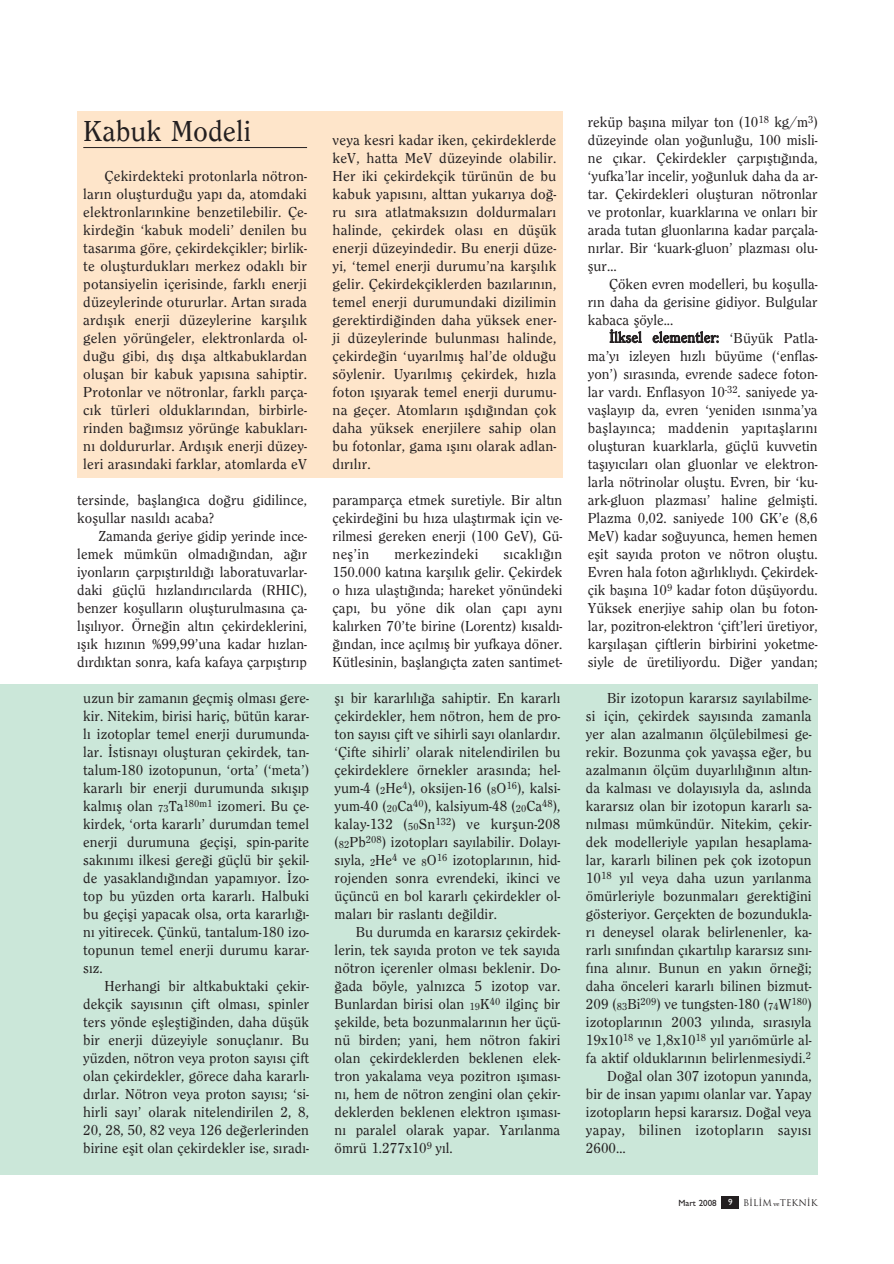
<style>
.page{position:relative;width:894px;height:1264px;background:#fff}
.page>*{position:absolute;margin:0;border:0;box-sizing:border-box;transform-origin:0 0}
.t1{font:500 30px "Clearface";color:#231f20}
.t2{font:500 15px/18px "Clearface";letter-spacing:.005em;color:#231f20;text-align:justify}
.t3{font:500 15px "Clearface";letter-spacing:.025em;color:#231f20}
.t4{font:9px "Trajan";color:#231f20}
.t5{font:500 9px "Gill Sans";color:#231f20}
.s1{font-family:"Gill Sans";font-weight:500;color:#fff}
.s2{font-family:"Bookman";font-weight:300;font-size:6px}
</style>
<div class="page">
<div style="left:721px;top:1195px;width:17px;height:13px;background:#231f20"></div>
<div style="left:77px;top:111px;width:485px;height:367px;background:#fee5ca"></div>
<hr style="left:83px;top:147px;width:224px;height:1px;background:#231f20">
<div style="left:0;top:684px;width:817px;height:490px;background:#cbe7d9"></div>
<h1 class="t1" style="left:83px;top:120px;width:169px">Kabuk Modeli</h1>
<p class="t2" style="left:83px;top:167px;width:225px;text-indent:21px">Çekirdekteki protonlarla nötron&shy;lar›n oluflturdu¤u yap› da, atomdaki elektronlar›nkine benzetilebilir. Çe&shy;kirde¤in ‘kabuk modeli’ denilen bu tasar›ma göre, çekirdekçikler; birlik&shy;te oluflturduklar› merkez odakl› bir potansiyelin içerisinde, farkl› enerji düzeylerinde otururlar. Artan s›rada ard›fl›k enerji düzeylerine karfl›l›k gelen yörüngeler, elektronlarda ol&shy;du¤u gibi, d›fl d›fla altkabuklardan oluflan bir kabuk yap›s›na sahiptir.<br>Protonlar ve nötronlar, farkl› parça&shy;c›k türleri olduklar›ndan, birbirle&shy;rinden ba¤›ms›z yörünge kabuklar›- n› doldururlar. Ard›fl›k enerji düzey&shy;leri aras›ndaki farklar, atomlarda eV</p>
<p class="t2" style="left:77px;top:491px;width:231px">tersinde, bafllang›ca do¤ru gidilince, koflullar nas›ld› acaba?</p>
<p class="t2" style="left:77px;top:527px;width:231px;text-indent:21px">Zamanda geriye gidip yerinde ince&shy;lemek mümkün olmad›¤›ndan, a¤›r iyonlar›n çarp›flt›r›ld›¤› laboratuvarlar&shy;daki güçlü h›zland›r›c›larda (RHIC), benzer koflullar›n oluflturulmas›na ça&shy;l›fl›l›yor. Örne¤in alt›n çekirdeklerini, ›fl›k h›z›n›n %99,99’una kadar h›zlan&shy;d›rd›ktan sonra, kafa kafaya çarp›flt›r›p</p>
<p class="t2" style="left:83px;top:689px;width:227px">uzun bir zaman›n geçmifl olmas› gere&shy;kir. Nitekim, birisi hariç, bütün karar&shy;l› izotoplar temel enerji durumunda&shy;lar. ‹stisnay› oluflturan çekirdek, tan&shy;talum-180 izotopunun, ‘orta’ (‘meta’) kararl› bir enerji durumunda s›k›fl›p kalm›fl olan <sub>73</sub>Ta<sup>180m1</sup> izomeri. Bu çe&shy;kirdek, ‘orta kararl›’ durumdan temel enerji durumuna geçifli, spin-parite sak›n›m› ilkesi gere¤i güçlü bir flekil&shy;de yasakland›¤›ndan yapam›yor. ‹zo&shy;top bu yüzden orta kararl›. Halbuki bu geçifli yapacak olsa, orta kararl›¤›- n› yitirecek. Çünkü, tantalum-180 izo&shy;topunun temel enerji durumu karar&shy;s›z.</p>
<p class="t2" style="left:83px;top:977px;width:227px;text-indent:21px">Herhangi bir altkabuktaki çekir&shy;dekçik say›s›n›n çift olmas›, spinler ters yönde eflleflti¤inden, daha düflük bir enerji düzeyiyle sonuçlan›r. Bu yüzden, nötron veya proton say›s› çift olan çekirdekler, görece daha kararl›- d›rlar. Nötron veya proton say›s›; ‘si&shy;hirli say›’ olarak nitelendirilen 2, 8, 20, 28, 50, 82 veya 126 de¤erlerinden birine eflit olan çekirdekler ise, s›rad›-</p>
<p class="t2" style="left:332px;top:131px;width:225px">veya kesri kadar iken, çekirdeklerde keV, hatta MeV düzeyinde olabilir.<br>Her iki çekirdekçik türünün de bu kabuk yap›s›n›, alttan yukar›ya do¤- ru s›ra atlatmaks›z›n doldurmalar› halinde, çekirdek olas› en düflük enerji düzeyindedir. Bu enerji düze&shy;yi, ‘temel enerji durumu’na karfl›l›k gelir. Çekirdekçiklerden baz›lar›n›n, temel enerji durumundaki dizilimin gerektirdi¤inden daha yüksek ener&shy;ji düzeylerinde bulunmas› halinde, çekirde¤in ‘uyar›lm›fl hal’de oldu¤u söylenir. Uyar›lm›fl çekirdek, h›zla foton ›fl›yarak temel enerji durumu&shy;na geçer. Atomlar›n ›fld›¤›ndan çok daha yüksek enerjilere sahip olan bu fotonlar, gama ›fl›n› olarak adlan&shy;d›r›l›r.</p>
<p class="t2" style="left:332px;top:491px;width:231px">paramparça etmek suretiyle. Bir alt›n çekirde¤ini bu h›za ulaflt›rmak için ve&shy;rilmesi gereken enerji (100 GeV), Gü&shy;nefl’in</p>
<p class="t2" style="left:332px;top:545px;width:231px;text-indent:171px">s›cakl›¤›n 150.000 kat›na karfl›l›k gelir. Çekirdek o h›za ulaflt›¤›nda; hareket yönündeki çap›, bu yöne dik olan çap› ayn› kal›rken 70’te birine (Lorentz) k›sald›- ¤›ndan, ince aç›lm›fl bir yufkaya döner.<br>Kütlesinin, bafllang›çta zaten santimet-</p>
<p class="t2" style="left:394px;top:545px;width:85px">merkezindeki</p>
<p class="t2" style="left:334px;top:689px;width:227px">fl› bir kararl›l›¤a sahiptir. En kararl› çekirdekler, hem nötron, hem de pro&shy;ton say›s› çift ve sihirli say› olanlard›r. ‘Çifte sihirli’ olarak nitelendirilen bu çekirdeklere örnekler aras›nda; hel&shy;yum-4 (<sub>2</sub>He<sup>4</sup>), oksijen-16 (<sub>8</sub>O<sup>16</sup>), kalsi&shy;yum-40 (<sub>20</sub>Ca<sup>40</sup>), kalsiyum-48 (<sub>20</sub>Ca<sup>48</sup>), kalay-132 (<sub>50</sub>Sn<sup>132</sup>) ve kurflun-208 (<sub>82</sub>Pb<sup>208</sup>) izotoplar› say›labilir. Dolay›- s›yla, <sub>2</sub>He<sup>4</sup> ve <sub>8</sub>O<sup>16</sup> izotoplar›n›n, hid&shy;rojenden sonra evrendeki, ikinci ve üçüncü en bol kararl› çekirdekler ol&shy;malar› bir raslant› de¤ildir.</p>
<p class="t2" style="left:334px;top:923px;width:227px;text-indent:21px">Bu durumda en karars›z çekirdek&shy;lerin, tek say›da proton ve tek say›da nötron içerenler olmas› beklenir. Do-¤ada böyle, yaln›zca 5 izotop var.<br>Bunlardan birisi olan <sub>19</sub>K<sup>40</sup> ilginç bir flekilde, beta bozunmalar›n›n her üçü&shy;nü birden; yani, hem nötron fakiri olan çekirdeklerden beklenen elek&shy;tron yakalama veya pozitron ›fl›mas›- n›, hem de nötron zengini olan çekir&shy;deklerden beklenen elektron ›fl›mas›- n› paralel olarak yapar. Yar›lanma ömrü 1.277x10<sup>9</sup> y›l.</p>
<p class="t2" style="left:587px;top:113px;width:231px">reküp bafl›na milyar ton (10<sup>18</sup> kg/m<sup>3</sup>) düzeyinde olan yo¤unlu¤u, 100 misli&shy;ne ç›kar. Çekirdekler çarp›flt›¤›nda, ‘yufka’lar incelir, yo¤unluk daha da ar&shy;tar. Çekirdekleri oluflturan nötronlar ve protonlar, kuarklar›na ve onlar› bir arada tutan gluonlar›na kadar parçala&shy;n›rlar. Bir ‘kuark-gluon’ plazmas› olu&shy;flur…</p>
<p class="t2" style="left:587px;top:275px;width:231px;text-indent:21px">Çöken evren modelleri, bu koflulla&shy;r›n daha da gerisine gidiyor. Bulgular kabaca flöyle...</p>
<p class="t2" style="left:587px;top:329px;width:231px;text-indent:21px">‹lksel elementler: ‘Büyük Patla&shy;ma’y› izleyen h›zl› büyüme (‘enflas&shy;yon’) s›ras›nda, evrende sadece foton&shy;lar vard›. Enflasyon 10<sup>-32</sup>. saniyede ya&shy;vafllay›p da, evren ‘yeniden ›s›nma’ya bafllay›nca; maddenin yap›tafllar›n› oluflturan kuarklarla, güçlü kuvvetin tafl›y›c›lar› olan gluonlar ve elektron&shy;larla nötrinolar olufltu. Evren, bir ‘ku&shy;ark-gluon plazmas›’ haline gelmiflti.<br>Plazma 0,02. saniyede 100 GK’e (8,6<br>MeV) kadar so¤uyunca, hemen hemen eflit say›da proton ve nötron olufltu.<br>Evren hala foton a¤›rl›kl›yd›. Çekirdek&shy;çik bafl›na 10<sup>9</sup> kadar foton düflüyordu.<br>Yüksek enerjiye sahip olan bu foton&shy;lar, pozitron-elektron ‘çift’leri üretiyor, karfl›laflan çiftlerin birbirini yoketme&shy;siyle de üretiliyordu. Di¤er yandan;</p>
<p class="t2" style="left:607px;top:689px;width:206px">Bir izotopun karars›z say›labilme-</p>
<p class="t2" style="left:585px;top:707px;width:227px">si için, çekirdek say›s›nda zamanla</p>
<p class="t2" style="left:585px;top:725px;width:227px">yer alan azalman›n ölçülebilmesi ge-</p>
<p class="t2" style="left:585px;top:743px;width:227px">rekir. Bozunma çok yavaflsa e¤er, bu</p>
<p class="t2" style="left:585px;top:761px;width:227px">azalman›n ölçüm duyarl›l›¤›n›n alt›n-</p>
<p class="t2" style="left:585px;top:779px;width:227px">da kalmas› ve dolay›s›yla da, asl›nda</p>
<p class="t2" style="left:585px;top:797px;width:227px">karars›z olan bir izotopun kararl› sa-</p>
<p class="t2" style="left:585px;top:815px;width:227px">n›lmas› mümkündür. Nitekim, çekir-</p>
<p class="t2" style="left:585px;top:833px;width:227px">dek modelleriyle yap›lan hesaplama-</p>
<p class="t2" style="left:585px;top:851px;width:227px">lar, kararl› bilinen pek çok izotopun</p>
<p class="t2" style="left:585px;top:869px;width:227px">10<sup>18</sup> y›l veya daha uzun yar›lanma</p>
<p class="t2" style="left:585px;top:887px;width:227px">ömürleriyle bozunmalar› gerekti¤ini</p>
<p class="t2" style="left:585px;top:905px;width:227px">gösteriyor. Gerçekten de bozundukla-</p>
<p class="t2" style="left:585px;top:923px;width:227px">r› deneysel olarak belirlenenler, ka-</p>
<p class="t2" style="left:585px;top:941px;width:227px">rarl› s›n›f›ndan ç›kart›l›p karars›z s›n›-</p>
<p class="t2" style="left:585px;top:959px;width:227px">f›na al›n›r. Bunun en yak›n örne¤i;</p>
<p class="t2" style="left:585px;top:977px;width:227px">daha önceleri kararl› bilinen bizmut-</p>
<p class="t2" style="left:585px;top:995px;width:227px">209 (<sub>83</sub>Bi<sup>209</sup>) ve tungsten-180 (<sub>74</sub>W<sup>180</sup>)</p>
<p class="t2" style="left:585px;top:1013px;width:227px">izotoplar›n›n 2003 y›l›nda, s›ras›yla</p>
<p class="t2" style="left:585px;top:1031px;width:227px">19x10<sup>18</sup> ve 1,8x10<sup>18</sup> y›l yar›ömürle al-</p>
<p class="t2" style="left:585px;top:1049px;width:226px">fa aktif olduklar›n›n belirlenmesiydi.<sup>2</sup></p>
<p class="t2" style="left:607px;top:1067px;width:206px">Do¤al olan 307 izotopun yan›nda,</p>
<p class="t2" style="left:585px;top:1085px;width:227px">bir de insan yap›m› olanlar var. Yapay</p>
<p class="t2" style="left:585px;top:1103px;width:227px">izotoplar›n hepsi karars›z. Do¤al veya</p>
<p class="t3" style="left:585px;top:1124px;width:227px">yapay, bilinen izotoplar›n say›s›</p>
<p class="t2" style="left:585px;top:1139px;width:41px">2600…</p>
<p class="t5" style="left:678px;top:1200px;width:40px">Mart 2008</p>
<p class="t4" style="left:728px;top:1197px;width:91px"><span class="s1">9</span> B‹L‹M <span class="s2">ve</span>TEKN‹K</p>
</div>
